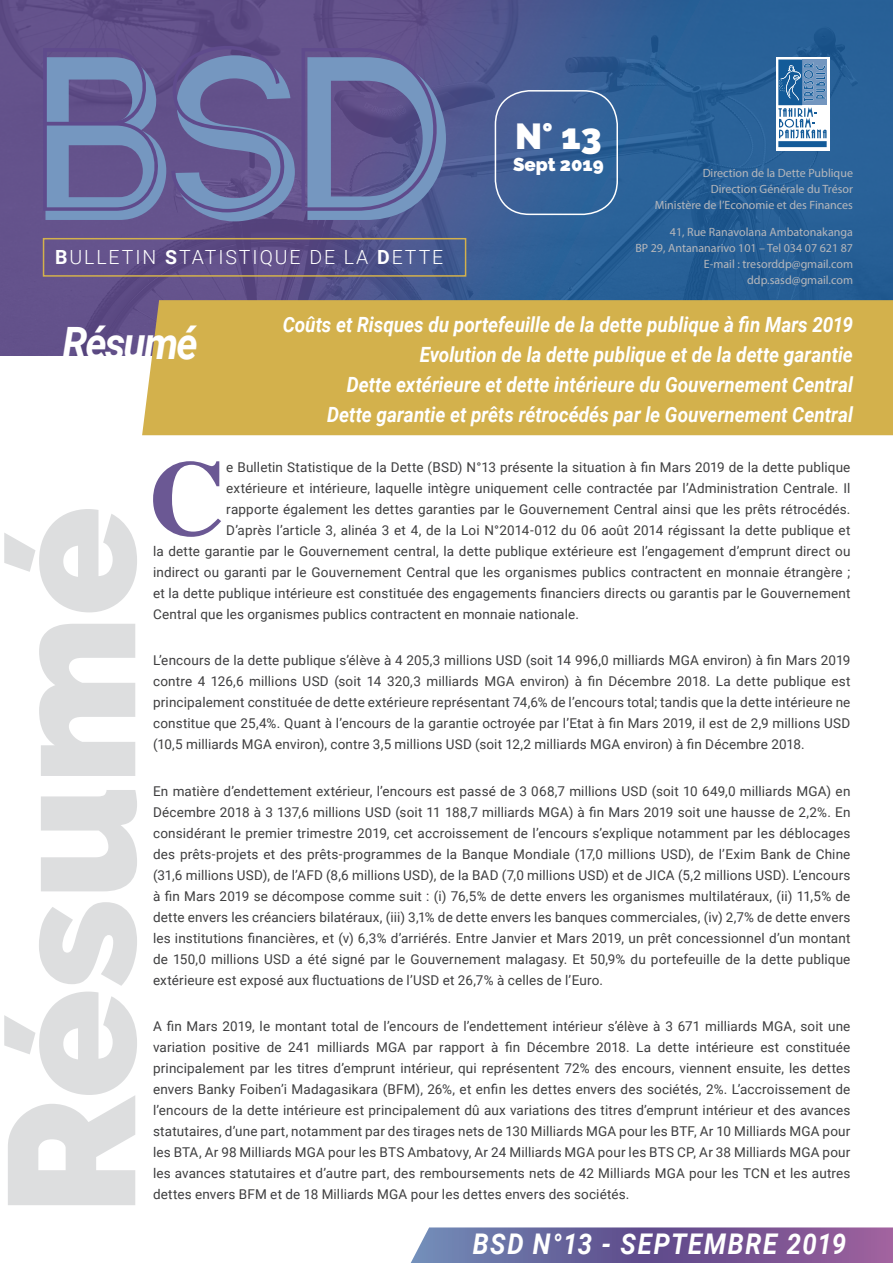
<style>
.page{position:relative;width:893px;height:1263px;background:#fff}
.page>*{position:absolute;margin:0;border:0;box-sizing:border-box;transform-origin:0 0}
.t1{font:700 232.8px "Code";color:#7597c0}
.t2{font:700 106.8px "Times";color:#6b5894}
.t3{font:italic 700 44.7px "Roboto";letter-spacing:-.045em;color:#fff;scale:.9 1}
.t4{font:900 36px "Raleway";color:#fff}
.t5{font:italic 700 28.5px "Roboto";letter-spacing:.06em;color:#fff;scale:.9 1}
.t6{font:italic 700 21px/29.8px "Roboto";color:#fff;text-align:right;scale:.9 1}
.t7{font:300 19.5px "Roboto";letter-spacing:.1em;color:#fff}
.t8{font:900 18.6px "Raleway";color:#fff}
.t9{font:13.5px/21px "Roboto";letter-spacing:.01em;color:#3e3e3f;text-align:justify}
.t10{font:12px/16px "Myriad Pro";color:#b6b7bb;text-align:right}
.s1{font-weight:700}
</style>
<div class="page">
<img style="left:0;top:0;width:893px;height:355px">
<svg style="left:776px;top:57px;width:53px;height:93px"></svg>
<svg style="left:778px;top:60px;width:49px;height:87px"></svg>
<div style="left:43px;top:238px;width:423px;height:39px;border:2px solid #d3b14c"></div>
<div style="left:495px;top:90px;width:123px;height:125px;border:2px solid #fff;border-radius:34px"></div>
<div style="left:142px;top:300px;width:751px;height:135px;background:#d3b14c"></div>
<svg style="left:410px;top:1227px;width:483px;height:36px;background:#77659d"></svg>
<svg style="left:4px;top:509px;width:133px;height:696px;fill:#dddedf"></svg>
<h1 class="t1" style="left:42px;top:22px;width:415px">BSD</h1>
<h3 class="t7" style="left:55px;top:244px;width:390px"><span class="s1">B</span>ULLETIN <span class="s1">S</span>TATISTIQUE DE LA <span class="s1">D</span>ETTE</h3>
<h3 class="t4" style="left:515px;top:115px;width:88px">N° 13</h3>
<h3 class="t8" style="left:513px;top:154px;width:92px">Sept 2019</h3>
<p class="t10" style="left:655px;top:165px;width:200px">Direction de la Dette Publique<br>Direction Générale du Trésor<br>Ministère de l’Economie et des Finances</p>
<p class="t10" style="left:635px;top:223px;width:219px">41, Rue Ranavolana Ambatonakanga<br>BP 29, Antananarivo 101 – Tel 034 07 621 87<br>E-mail : tresorddp@gmail.com ddp.sasd@gmail.com</p>
<h3 class="t3" style="left:63px;top:312px;width:152px">Résumé</h3>
<p class="t6" style="left:283px;top:309px;width:635px">Coûts et Risques du portefeuille de la dette publique à fin Mars 2019<br>Evolution de la dette publique et de la dette garantie<br>Dette extérieure et dette intérieure du Gouvernement Central<br>Dette garantie et prêts rétrocédés par le Gouvernement Central</p>
<p class="t2" style="left:149px;top:396px;width:79px">C</p>
<p class="t9" style="left:226px;top:456px;width:626px">e Bulletin Statistique de la Dette (BSD) N°13 présente la situation à fin Mars 2019 de la dette publique</p>
<p class="t9" style="left:226px;top:477px;width:626px">extérieure et intérieure, laquelle intègre uniquement celle contractée par l’Administration Centrale. Il</p>
<p class="t9" style="left:226px;top:498px;width:626px">rapporte également les dettes garanties par le Gouvernement Central ainsi que les prêts rétrocédés.</p>
<p class="t9" style="left:226px;top:519px;width:626px">D’après l’article 3, alinéa 3 et 4, de la Loi N°2014-012 du 06 août 2014 régissant la dette publique et</p>
<p class="t9" style="left:153px;top:540px;width:699px">la dette garantie par le Gouvernement central, la dette publique extérieure est l’engagement d’emprunt direct ou</p>
<p class="t9" style="left:153px;top:561px;width:699px">indirect ou garanti par le Gouvernement Central que les organismes publics contractent en monnaie étrangère ;</p>
<p class="t9" style="left:153px;top:582px;width:699px">et la dette publique intérieure est constituée des engagements financiers directs ou garantis par le Gouvernement</p>
<p class="t9" style="left:153px;top:603px;width:427px">Central que les organismes publics contractent en monnaie nationale.</p>
<p class="t9" style="left:153px;top:649px;width:699px">L’encours de la dette publique s’élève à 4 205,3 millions USD (soit 14 996,0 milliards MGA environ) à fin Mars 2019 contre 4 126,6 millions USD (soit 14 320,3 milliards MGA environ) à fin Décembre 2018. La dette publique est principalement constituée de dette extérieure représentant 74,6% de l’encours total; tandis que la dette intérieure ne constitue que 25,4%. Quant à l’encours de la garantie octroyée par l’Etat à fin Mars 2019, il est de 2,9 millions USD (10,5 milliards MGA environ), contre 3,5 millions USD (soit 12,2 milliards MGA environ) à fin Décembre 2018.</p>
<p class="t9" style="left:153px;top:780px;width:699px">En matière d’endettement extérieur, l’encours est passé de 3 068,7 millions USD (soit 10 649,0 milliards MGA) en Décembre 2018 à 3 137,6 millions USD (soit 11 188,7 milliards MGA) à fin Mars 2019 soit une hausse de 2,2%. En considérant le premier trimestre 2019, cet accroissement de l’encours s’explique notamment par les déblocages des prêts-projets et des prêts-programmes de la Banque Mondiale (17,0 millions USD), de l’Exim Bank de Chine (31,6 millions USD), de l’AFD (8,6 millions USD), de la BAD (7,0 millions USD) et de JICA (5,2 millions USD). L’encours à fin Mars 2019 se décompose comme suit : (i) 76,5% de dette envers les organismes multilatéraux, (ii) 11,5% de dette envers les créanciers bilatéraux, (iii) 3,1% de dette envers les banques commerciales, (iv) 2,7% de dette envers les institutions financières, et (v) 6,3% d’arriérés. Entre Janvier et Mars 2019, un prêt concessionnel d’un montant de 150,0 millions USD a été signé par le Gouvernement malagasy. Et 50,9% du portefeuille de la dette publique extérieure est exposé aux fluctuations de l’USD et 26,7% à celles de l’Euro.</p>
<p class="t9" style="left:153px;top:1015px;width:699px">A fin Mars 2019, le montant total de l’encours de l’endettement intérieur s’élève à 3 671 milliards MGA, soit une variation positive de 241 milliards MGA par rapport à fin Décembre 2018. La dette intérieure est constituée principalement par les titres d’emprunt intérieur, qui représentent 72% des encours, viennent ensuite, les dettes envers Banky Foiben’i Madagasikara (BFM), 26%, et enfin les dettes envers des sociétés, 2%. L’accroissement de l’encours de la dette intérieure est principalement dû aux variations des titres d’emprunt intérieur et des avances statutaires, d’une part, notamment par des tirages nets de 130 Milliards MGA pour les BTF, Ar 10 Milliards MGA pour les BTA, Ar 98 Milliards MGA pour les BTS Ambatovy, Ar 24 Milliards MGA pour les BTS CP, Ar 38 Milliards MGA pour les avances statutaires et d’autre part, des remboursements nets de 42 Milliards MGA pour les TCN et les autres dettes envers BFM et de 18 Milliards MGA pour les dettes envers des sociétés.</p>
<h3 class="t5" style="left:473px;top:1224px;width:416px">BSD N°13 - SEPTEMBRE 2019</h3>
</div>
